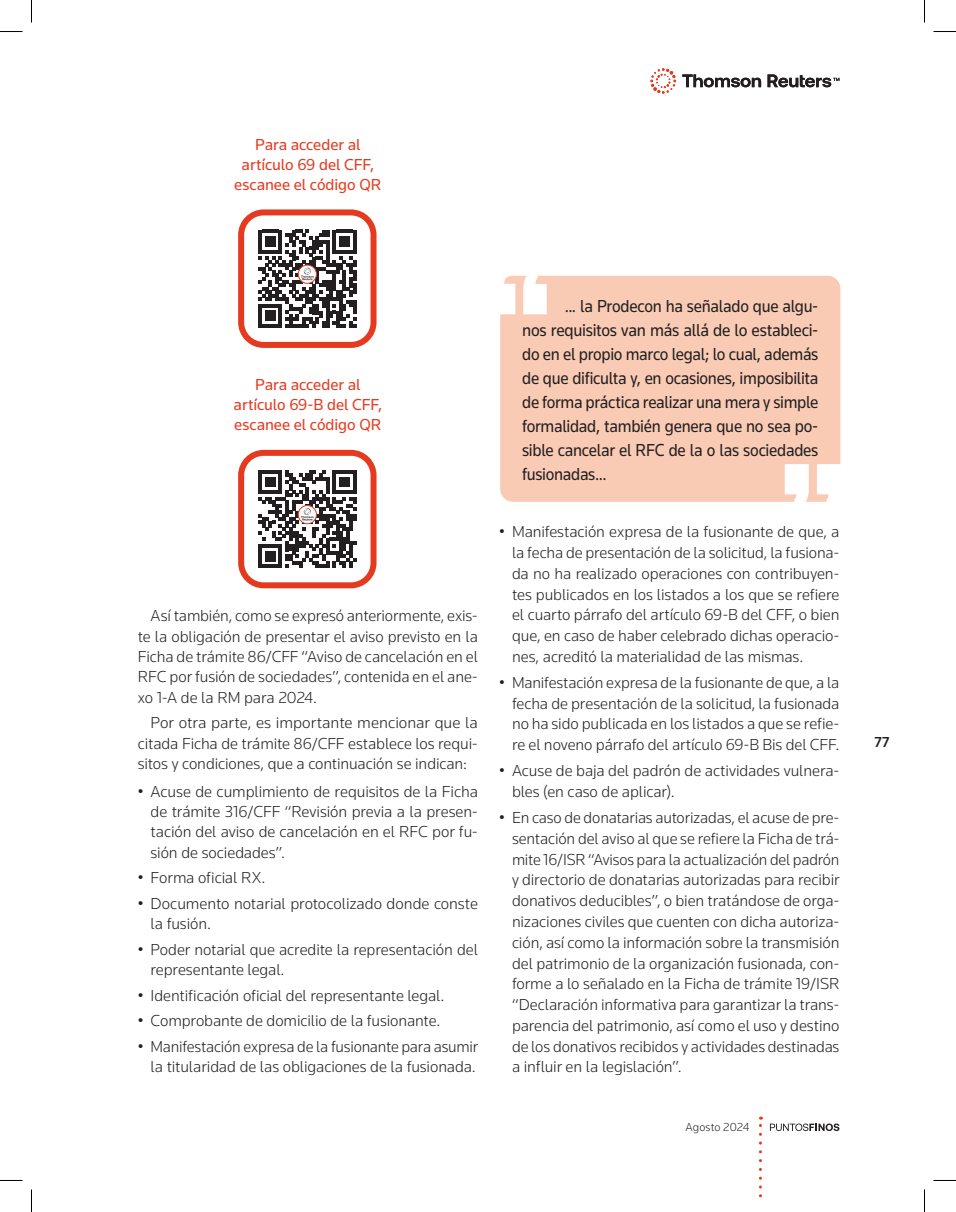
<style>
.page{position:relative;width:956px;height:1212px;background:#fff}
.page>*{position:absolute;margin:0;border:0;box-sizing:border-box;transform-origin:0 0}
.Flash{font:18px/24px "Knowledge";letter-spacing:-.015em;color:#231f20;text-align:justify;scale:.93 1}
.a_parrafo{font:300 16.5px/20.7px "Knowledge";letter-spacing:-.005em;color:#231f20;text-align:justify}
.a_texto_QR{font:16.5px/19.8px "Knowledge";letter-spacing:-.005em;color:#e43b20;text-align:center}
.t1{font:500 15px "Knowledge";color:#231f20}
.t2{font:300 12px "Knowledge";letter-spacing:.005em;color:#231f20}
</style>
<div class="page">
<svg style="left:770px;top:1123px;width:69px;height:7px"></svg>
<svg style="left:759px;top:1116px;width:3px;height:79px"></svg>
<svg style="left:682px;top:74px;width:79px;height:13px"></svg>
<svg style="left:650px;top:68px;width:26px;height:26px"></svg>
<svg style="left:767px;top:74px;width:72px;height:13px"></svg>
<div style="left:238px;top:209px;width:139px;height:139px;border:6px solid #e43b20;border-radius:23px"></div>
<svg style="left:258px;top:230px;width:98px;height:97px"></svg>
<div style="left:238px;top:449px;width:139px;height:139px;border:6px solid #e43b20;border-radius:23px"></div>
<svg style="left:258px;top:470px;width:98px;height:98px"></svg>
<div style="left:500px;top:276px;width:340px;height:225px;background:#f9cbb4;border-radius:13px"></div>
<svg style="left:785px;top:464px;width:55px;height:38px"></svg>
<svg style="left:500px;top:275px;width:47px;height:39px"></svg>
<svg style="left:0;top:31px;width:22px;height:1px"></svg>
<svg style="left:933px;top:31px;width:23px;height:1px"></svg>
<svg style="left:31px;top:0;width:1px;height:22px"></svg>
<svg style="left:31px;top:1189px;width:1px;height:22px"></svg>
<svg style="left:924px;top:0;width:1px;height:22px"></svg>
<svg style="left:924px;top:1189px;width:1px;height:22px"></svg>
<p class="a_texto_QR" style="left:234px;top:134px;width:149px">Para acceder al artículo 69 del CFF, escanee el código QR</p>
<p class="a_texto_QR" style="left:234px;top:374px;width:150px">Para acceder al artículo 69-B del CFF, escanee el código QR</p>
<p class="a_parrafo" style="left:138px;top:605px;width:342px;line-height:20.2px;text-indent:13px">Así también, como se expresó anteriormente, exis&shy;te la obligación de presentar el aviso previsto en la Ficha de trámite 86/CFF “Aviso de cancelación en el RFC por fusión de sociedades”, contenida en el ane&shy;xo 1-A de la RM para 2024.</p>
<p class="a_parrafo" style="left:138px;top:712px;width:342px;line-height:20.2px;text-indent:13px">Por otra parte, es importante mencionar que la citada Ficha de trámite 86/CFF establece los requi&shy;sitos y condiciones, que a continuación se indican:</p>
<p class="a_parrafo" style="left:151px;top:780px;width:329px;line-height:20.2px;text-indent:-13px">• Acuse de cumplimiento de requisitos de la Ficha de trámite 316/CFF “Revisión previa a la presen&shy;tación del aviso de cancelación en el RFC por fu&shy;sión de sociedades”.</p>
<p class="a_parrafo" style="left:138px;top:866px;width:129px">• Forma oficial RX.</p>
<p class="a_parrafo" style="left:151px;top:892px;width:329px;line-height:20.2px;text-indent:-13px">• Documento notarial protocolizado donde conste la fusión.</p>
<p class="a_parrafo" style="left:151px;top:938px;width:329px;line-height:20.2px;text-indent:-13px">• Poder notarial que acredite la representación del representante legal.</p>
<p class="a_parrafo" style="left:138px;top:984px;width:308px">• Identificación oficial del representante legal.</p>
<p class="a_parrafo" style="left:138px;top:1009px;width:304px">• Comprobante de domicilio de la fusionante.</p>
<p class="a_parrafo" style="left:138px;top:1035px;width:342px;line-height:20.2px;text-align:right">• Manifestación expresa de la fusionante para asumir la titularidad de las obligaciones de la fusionada.</p>
<p class="Flash" style="left:522px;top:293px;width:320px;text-indent:43px">... la Prodecon ha señalado que algu&shy;nos requisitos van más allá de lo estableci&shy;do en el propio marco legal; lo cual, además de que dificulta y, en ocasiones, imposibilita de forma práctica realizar una mera y simple formalidad, también genera que no sea po&shy;sible cancelar el RFC de la o las sociedades fusionadas...</p>
<p class="a_parrafo" style="left:512px;top:521px;width:329px;text-indent:-13px">• Manifestación expresa de la fusionante de que, a la fecha de presentación de la solicitud, la fusiona&shy;da no ha realizado operaciones con contribuyen&shy;tes publicados en los listados a los que se refiere el cuarto párrafo del artículo 69-B del CFF, o bien que, en caso de haber celebrado dichas operacio&shy;nes, acreditó la materialidad de las mismas.</p>
<p class="a_parrafo" style="left:512px;top:671px;width:329px;text-indent:-13px">• Manifestación expresa de la fusionante de que, a la fecha de presentación de la solicitud, la fusionada no ha sido publicada en los listados a que se refie&shy;re el noveno párrafo del artículo 69-B Bis del CFF.</p>
<p class="a_parrafo" style="left:512px;top:760px;width:329px;text-indent:-13px">• Acuse de baja del padrón de actividades vulnera&shy;bles (en caso de aplicar).</p>
<p class="a_parrafo" style="left:512px;top:806px;width:329px;text-indent:-13px">• En caso de donatarias autorizadas, el acuse de pre&shy;sentación del aviso al que se refiere la Ficha de trá&shy;mite 16/ISR “Avisos para la actualización del padrón y directorio de donatarias autorizadas para recibir donativos deducibles”, o bien tratándose de orga&shy;nizaciones civiles que cuenten con dicha autoriza&shy;ción, así como la información sobre la transmisión del patrimonio de la organización fusionada, con&shy;forme a lo señalado en la Ficha de trámite 19/ISR “Declaración informativa para garantizar la trans&shy;parencia del patrimonio, así como el uso y destino de los donativos recibidos y actividades destinadas a influir en la legislación”.</p>
<p class="t2" style="left:685px;top:1119px;width:65px">Agosto 2024</p>
<p class="t1" style="left:875px;top:732px;width:16px">77</p>
</div>
